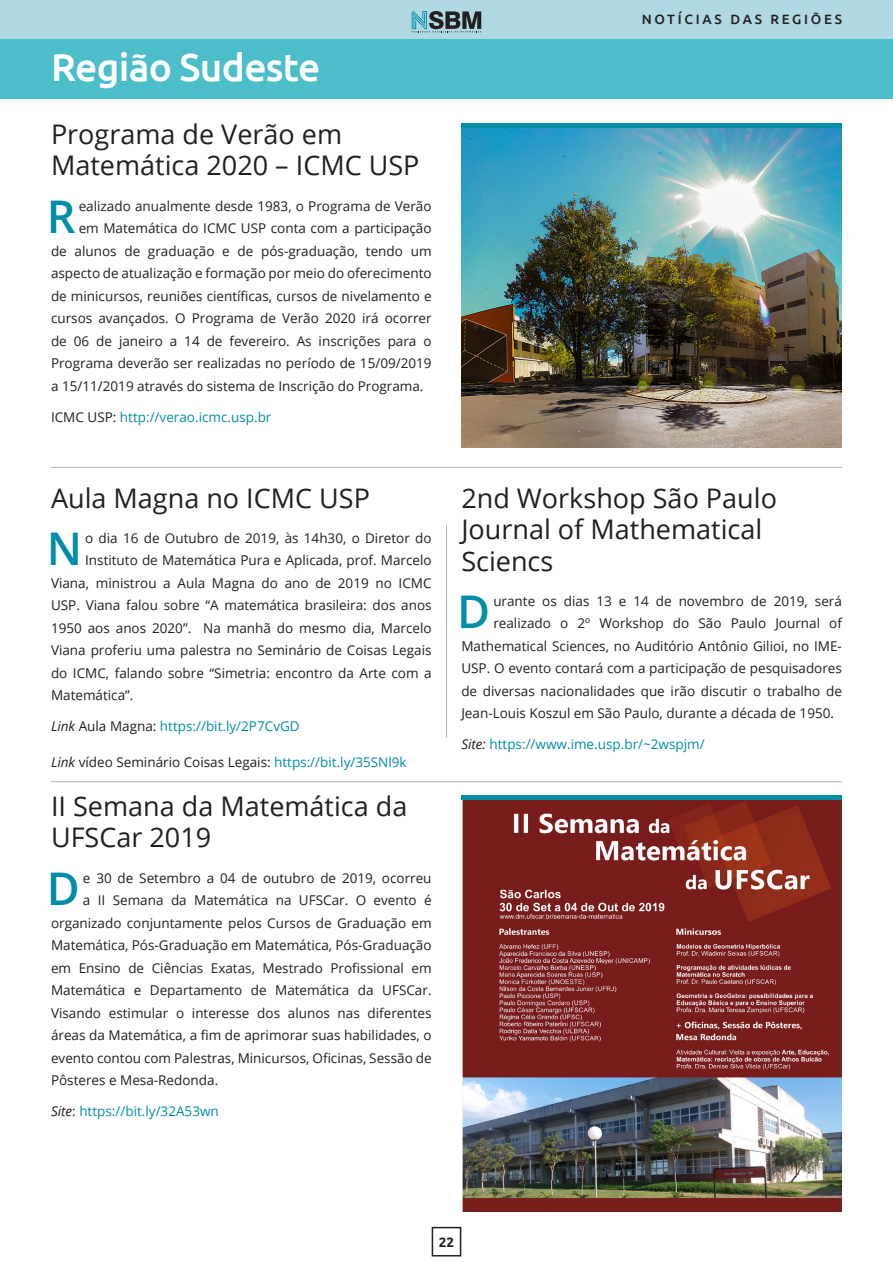
<style>
.page{position:relative;width:893px;height:1263px;background:#fff}
.page>*{position:absolute;margin:0;border:0;box-sizing:border-box;transform-origin:0 0}
.t1{font:600 45px "Open Sans";color:#008da8}
.Tiutlo_26_Normal_Cas{font:500 39px "Ubuntu";letter-spacing:-.02em;color:#fff}
.Titulo_18_nomal_case{font:27px/31.5px "Open Sans";color:#231f20}
.t2{font:13.5px "Open Sans";color:#231f20}
.t3{font:13.5px "Open Sans";color:#008da8}
.t4{font:500 13.5px "Ubuntu";letter-spacing:.2em;color:#231f20}
.t5{font:700 13.5px "Ubuntu";color:#231f20}
.s1{color:#231f20}
.s2{font-style:italic;color:#231f20}
.s3{font-style:italic}
.s4{color:#008da8}
</style>
<div class="page">
<div style="left:0;top:0;width:893px;height:41px;background:#b0d8e3"></div>
<div style="left:432px;top:1227px;width:29px;height:29px;border:2px solid #231f20"></div>
<div style="left:0;top:39px;width:893px;height:60px;background:#4bbeca"></div>
<hr style="left:51px;top:467px;width:791px;height:1px;background:#b2b3b7">
<hr style="left:51px;top:781px;width:791px;height:1px;background:#b2b3b7">
<hr style="left:446px;top:525px;width:1px;height:213px;background:#b2b3b7">
<img style="left:461px;top:128px;width:381px;height:319px">
<img style="left:461px;top:799px;width:381px;height:413px">
<div style="left:461px;top:123px;width:381px;height:5px;background:#008da8"></div>
<hr style="left:461px;top:795px;width:381px;height:4px;background:#008da8">
<svg style="left:412px;top:11px;width:69px;height:21px"></svg>
<hr style="left:892px;top:0;width:1px;height:162px;background:#4bbeca">
<p class="Tiutlo_26_Normal_Cas" style="left:51px;top:43px;width:271px">Região Sudeste</p>
<p class="Titulo_18_nomal_case" style="left:51px;top:118px;width:370px">Programa de Verão em<br>Matemática 2020 – ICMC USP</p>
<p class="t1" style="left:47px;top:186px;width:30px">R</p>
<p class="t2" style="left:79px;top:197px;width:354px">ealizado anualmente desde 1983, o Programa de Verão</p>
<p class="t2" style="left:79px;top:219px;width:354px">em Matemática do ICMC USP conta com a participação</p>
<p class="t2" style="left:51px;top:242px;width:382px">de alunos de graduação e de pós-graduação, tendo um</p>
<p class="t2" style="left:51px;top:264px;width:382px">aspecto de atualização e formação por meio do oferecimento</p>
<p class="t2" style="left:51px;top:287px;width:382px">de minicursos, reuniões científicas, cursos de nivelamento e</p>
<p class="t2" style="left:51px;top:309px;width:382px">cursos avançados. O Programa de Verão 2020 irá ocorrer</p>
<p class="t2" style="left:51px;top:332px;width:382px">de 06 de janeiro a 14 de fevereiro. As inscrições para o</p>
<p class="t2" style="left:51px;top:354px;width:382px">Programa deverão ser realizadas no período de 15/09/2019</p>
<p class="t2" style="left:51px;top:377px;width:374px">a 15/11/2019 através do sistema de Inscrição do Programa.</p>
<p class="t3" style="left:51px;top:408px;width:222px"><span class="s1">ICMC USP:</span> http://verao.icmc.usp.br</p>
<p class="Titulo_18_nomal_case" style="left:51px;top:481px;width:320px">Aula Magna no ICMC USP</p>
<p class="t1" style="left:47px;top:518px;width:37px">N</p>
<p class="t2" style="left:85px;top:529px;width:348px">o dia 16 de Outubro de 2019, às 14h30, o Diretor do</p>
<p class="t2" style="left:85px;top:551px;width:348px">Instituto de Matemática Pura e Aplicada, prof. Marcelo</p>
<p class="t2" style="left:51px;top:574px;width:382px">Viana, ministrou a Aula Magna do ano de 2019 no ICMC</p>
<p class="t2" style="left:51px;top:596px;width:382px">USP. Viana falou sobre “A matemática brasileira: dos anos</p>
<p class="t2" style="left:51px;top:619px;width:382px">1950 aos anos 2020”. Na manhã do mesmo dia, Marcelo</p>
<p class="t2" style="left:51px;top:641px;width:382px">Viana proferiu uma palestra no Seminário de Coisas Legais</p>
<p class="t2" style="left:51px;top:664px;width:382px">do ICMC, falando sobre “Simetria: encontro da Arte com a</p>
<p class="t2" style="left:51px;top:686px;width:84px">Matemática”.</p>
<p class="t3" style="left:51px;top:717px;width:250px"><span class="s2">Link</span> <span class="s1">Aula Magna:</span> https://bit.ly/2P7CvGD</p>
<p class="t2" style="left:51px;top:752px;width:357px"><span class="s3">Link</span> vídeo Seminário Coisas Legais: <span class="s4">https://bit.ly/35SNl9k</span></p>
<p class="Titulo_18_nomal_case" style="left:51px;top:790px;width:358px">II Semana da Matemática da<br>UFSCar 2019</p>
<p class="t1" style="left:47px;top:858px;width:35px">D</p>
<p class="t2" style="left:83px;top:868px;width:350px">e 30 de Setembro a 04 de outubro de 2019, ocorreu</p>
<p class="t2" style="left:83px;top:891px;width:349px">a II Semana da Matemática na UFSCar. O evento é</p>
<p class="t2" style="left:51px;top:913px;width:382px">organizado conjuntamente pelos Cursos de Graduação em</p>
<p class="t2" style="left:51px;top:936px;width:382px">Matemática, Pós-Graduação em Matemática, Pós-Graduação</p>
<p class="t2" style="left:51px;top:958px;width:382px">em Ensino de Ciências Exatas, Mestrado Profissional em</p>
<p class="t2" style="left:51px;top:981px;width:382px">Matemática e Departamento de Matemática da UFSCar.</p>
<p class="t2" style="left:51px;top:1003px;width:382px">Visando estimular o interesse dos alunos nas diferentes</p>
<p class="t2" style="left:51px;top:1026px;width:382px">áreas da Matemática, a fim de aprimorar suas habilidades, o</p>
<p class="t2" style="left:51px;top:1048px;width:382px">evento contou com Palestras, Minicursos, Oficinas, Sessão de</p>
<p class="t2" style="left:51px;top:1071px;width:169px">Pôsteres e Mesa-Redonda.</p>
<p class="t3" style="left:51px;top:1102px;width:169px"><span class="s2">Site</span><span class="s1">:</span> https://bit.ly/32A53wn</p>
<p class="t4" style="left:642px;top:11px;width:202px">NOTÍCIAS DAS REGIÕES</p>
<p class="Titulo_18_nomal_case" style="left:461px;top:481px;width:317px">2nd Workshop São Paulo<br>Journal of Mathematical<br>Sciencs</p>
<p class="t1" style="left:457px;top:581px;width:35px">D</p>
<p class="t2" style="left:493px;top:592px;width:348px">urante os dias 13 e 14 de novembro de 2019, será</p>
<p class="t2" style="left:493px;top:614px;width:350px">realizado o 2º Workshop do São Paulo Journal of</p>
<p class="t2" style="left:461px;top:637px;width:382px">Mathematical Sciences, no Auditório Antônio Gilioi, no IME-</p>
<p class="t2" style="left:461px;top:659px;width:382px">USP. O evento contará com a participação de pesquisadores</p>
<p class="t2" style="left:461px;top:682px;width:382px">de diversas nacionalidades que irão discutir o trabalho de</p>
<p class="t2" style="left:461px;top:704px;width:374px">Jean-Louis Koszul em São Paulo, durante a década de 1950.</p>
<p class="t3" style="left:461px;top:735px;width:245px"><span class="s2">Site:</span> https://www.ime.usp.br/~2wspjm/</p>
<p class="t5" style="left:439px;top:1233px;width:17px">22</p>
</div>
